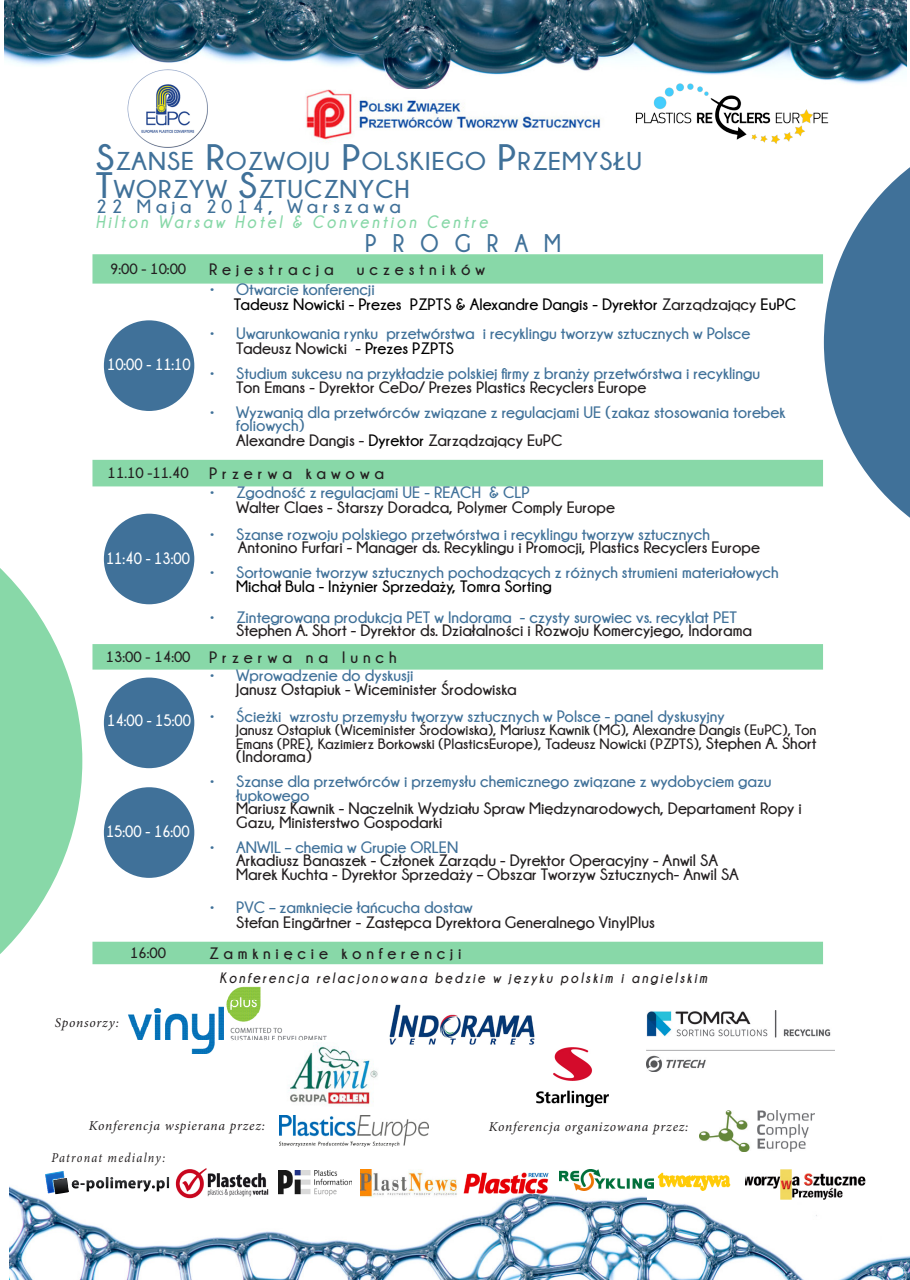
<style>
.page{position:relative;width:910px;height:1280px;background:#fff}
.page>*{position:absolute;margin:0;border:0;box-sizing:border-box;transform-origin:0 0}
.t1{font:700 25.65px/28.5px "Champagne&Limousines";letter-spacing:.045em;color:#407199}
.t2{font:700 25.5px "Champagne&Limousines";letter-spacing:.7em;color:#407199;scale:.9 1}
.t3{font:700 19.05px "Champagne&Limousines";letter-spacing:.24em;color:#407199}
.t4{font:italic 700 18px "Champagne&Limousines";letter-spacing:.19em;color:#88d8a8;scale:.9 1}
.t5{font:700 16.5px/13.5px "Champagne&Limousines";color:#231f20}
.t6{font:700 16.5px/13.5px "Champagne&Limousines";color:#407199}
.t7{font:700 16.5px "Champagne&Limousines";color:#000}
.t8{font:700 16.5px "Champagne&Limousines";letter-spacing:.3em;color:#231f20}
.t9{font:700 16.5px "Champagne&Limousines";color:#fff;scale:.9 1}
.t10{font:700 16.5px "Champagne&Limousines";letter-spacing:.29em;color:#231f20}
.t11{font:700 15px/13.5px "Champagne&Limousines";color:#231f20}
.t12{font:italic 700 15px "Champagne&Limousines";letter-spacing:.17em;color:#231f20;scale:.9 1}
.t13{font:italic 13.5px "Minion Pro";letter-spacing:.06em;color:#231f20}
.t14{font:italic 13.5px "Minion Pro";letter-spacing:.1em;color:#231f20;scale:.9 1}
.s1{font-size:36.75px}
.s2{color:#231f20}
.s3{color:#000}
.s4{color:#407199}
.s5{font-size:16.5px}
</style>
<div class="page">
<img style="left:128px;top:986px;width:199px;height:68px">
<svg style="left:824px;top:167px;width:86px;height:351px"></svg>
<svg style="left:0;top:568px;width:82px;height:386px"></svg>
<img style="left:9px;top:1183px;width:901px;height:97px">
<img style="left:5px;top:0;width:901px;height:89px">
<img style="left:624px;top:68px;width:217px;height:76px">
<img style="left:699px;top:1110px;width:115px;height:42px">
<img style="left:102px;top:66px;width:109px;height:82px">
<img style="left:278px;top:1043px;width:100px;height:62px">
<img style="left:359px;top:1004px;width:176px;height:45px">
<svg style="left:92px;top:254px;width:731px;height:710px"></svg>
<img style="left:647px;top:1011px;width:188px;height:60px">
<img style="left:537px;top:1048px;width:72px;height:58px">
<img style="left:280px;top:1115px;width:149px;height:31px">
<img style="left:305px;top:89px;width:296px;height:51px">
<img style="left:173px;top:1168px;width:99px;height:33px">
<img style="left:744px;top:1170px;width:122px;height:29px">
<img style="left:648px;top:1172px;width:96px;height:27px">
<img style="left:360px;top:1170px;width:99px;height:27px">
<img style="left:559px;top:1170px;width:95px;height:20px">
<img style="left:279px;top:1171px;width:73px;height:24px">
<img style="left:463px;top:1172px;width:86px;height:21px">
<img style="left:42px;top:1168px;width:134px;height:31px">
<div style="left:104px;top:320px;width:90px;height:91px;background:#407199;border-radius:50%"></div>
<div style="left:104px;top:514px;width:90px;height:90px;background:#407199;border-radius:50%"></div>
<div style="left:104px;top:677px;width:90px;height:91px;background:#407199;border-radius:50%"></div>
<div style="left:104px;top:787px;width:90px;height:91px;background:#407199;border-radius:50%"></div>
<p class="t1" style="left:96px;top:147px;width:548px"><span class="s1">S</span>ZANSE <span class="s1">R</span>OZWOJU <span class="s1">P</span>OLSKIEGO <span class="s1">P</span>RZEMYSŁU<br><span class="s1">T</span>WORZYW <span class="s1">S</span>ZTUCZNYCH</p>
<p class="t3" style="left:96px;top:196px;width:306px">22 Maja 2014, Warszawa</p>
<p class="t4" style="left:96px;top:212px;width:437px">Hilton Warsaw Hotel &amp; Convention Centre</p>
<p class="t2" style="left:365px;top:229px;width:219px">PROGRAM</p>
<p class="t11" style="left:110px;top:262px;width:78px">9:00 - 10:00</p>
<p class="t8" style="left:209px;top:260px;width:126px">Rejestracja</p>
<p class="t8" style="left:357px;top:260px;width:130px">uczestników</p>
<p class="t6" style="left:209px;top:283px;width:167px">• Otwarcie konferencji</p>
<p class="t7" style="left:234px;top:295px;width:564px">Tadeusz Nowicki - Prezes PZPTS &amp; Alexandre Dangis - Dyrektor <span class="s2">Zarządzający</span> EuPC</p>
<p class="t6" style="left:236px;top:326px;width:516px;line-height:15px;text-indent:-27px">• Uwarunkowania rynku przetwórstwa i recyklingu tworzyw sztucznych w Polsce<br><span class="s2">Tadeusz Nowicki -</span> <span class="s3">Prezes PZPTS</span></p>
<p class="t6" style="left:236px;top:367px;width:525px;text-indent:-27px">• Studium sukcesu na przykładzie polskiej firmy z branży przetwórstwa i recyklingu<br><span class="s2">Ton Emans - Dyrektor CeDo/ Prezes Plastics Recyclers Europe</span></p>
<p class="t6" style="left:236px;top:405px;width:551px;text-indent:-27px">• Wyzwania dla przetwórców związane z regulacjami UE (zakaz stosowania torebek foliowych)</p>
<p class="t5" style="left:236px;top:434px;width:328px">Alexandre Dangis - <span class="s3">Dyrektor</span> Zarządzający EuPC</p>
<p class="t11" style="left:108px;top:466px;width:83px">11.10 -11.40</p>
<p class="t8" style="left:209px;top:464px;width:176px">Przerwa kawowa</p>
<p class="t5" style="left:236px;top:485px;width:380px;line-height:15px;text-indent:-27px"><span class="s4">• Zgodność z regulacjami UE - REACH &amp; CLP<br></span>Walter Claes - Starszy Doradca, Polymer Comply Europe</p>
<p class="t6" style="left:209px;top:527px;width:502px">• Szanse rozwoju polskiego przetwórstwa i recyklingu tworzyw sztucznych</p>
<p class="t5" style="left:238px;top:540px;width:524px">Antonino Furfari - Manager ds. Recyklingu i Promocji, Plastics Recyclers Europe</p>
<p class="t6" style="left:236px;top:566px;width:544px;text-indent:-27px">• Sortowanie tworzyw sztucznych pochodzących z różnych strumieni materiałowych<br><span class="s3">Michał Bula - Inżynier Sprzedaży, Tomra Sorting</span></p>
<p class="t5" style="left:236px;top:610px;width:517px;text-indent:-27px"><span class="s4">• Zintegrowana produkcja PET w Indorama - czysty surowiec vs. recyklat PET<br></span>Stephen A. Short - Dyrektor ds. Działalności i Rozwoju Komercyjego, Indorama</p>
<p class="t11" style="left:106px;top:650px;width:86px">13:00 - 14:00</p>
<p class="t8" style="left:209px;top:648px;width:189px">Przerwa na lunch</p>
<p class="t5" style="left:236px;top:668px;width:282px;text-indent:-27px"><span class="s4">• Wprowadzenie do dyskusji<br></span>Janusz Ostapiuk - Wiceminister Środowiska</p>
<p class="t6" style="left:209px;top:709px;width:517px">• Ścieżki wzrostu przemysłu tworzyw sztucznych w Polsce - panel dyskusyjny</p>
<p class="t11" style="left:236px;top:723px;width:582px">Janusz Ostapiuk (Wiceminister Środowiska), Mariusz Kawnik (MG), Alexandre Dangis (EuPC), Ton<br>Emans (PRE), Kazimierz Borkowski (PlasticsEurope), Tadeusz Nowicki (PZPTS), <span class="s5">Stephen A. Short</span></p>
<p class="t5" style="left:236px;top:749px;width:77px">(Indorama)</p>
<p class="t5" style="left:236px;top:775px;width:567px;text-indent:-27px"><span class="s4">• Szanse dla przetwórców i przemysłu chemicznego związane z wydobyciem gazu łupkowego<br></span>Mariusz Kawnik - Naczelnik Wydziału Spraw Międzynarodowych, Departament Ropy i Gazu, Ministerstwo Gospodarki</p>
<p class="t5" style="left:236px;top:840px;width:504px;text-indent:-27px"><span class="s4">• ANWIL – chemia w Grupie ORLEN<br></span>Arkadiusz Banaszek - Członek Zarządu - Dyrektor Operacyjny - Anwil SA<br>Marek Kuchta - Dyrektor Sprzedaży – Obszar Tworzyw Sztucznych- Anwil SA</p>
<p class="t5" style="left:236px;top:900px;width:420px;line-height:15px;text-indent:-27px"><span class="s4">• PVC – zamknięcie łańcucha dostaw<br></span>Stefan Eingärtner - Zastępca Dyrektora Generalnego VinylPlus</p>
<p class="t11" style="left:130px;top:946px;width:38px">16:00</p>
<p class="t10" style="left:209px;top:944px;width:254px">Zamknięcie konferencji</p>
<p class="t12" style="left:220px;top:970px;width:543px">Konferencja relacjonowana będzie w języku polskim i angielskim</p>
<p class="t9" style="left:107px;top:355px;width:95px">10:00 - 11:10</p>
<p class="t9" style="left:106px;top:549px;width:95px">11:40 - 13:00</p>
<p class="t9" style="left:107px;top:711px;width:95px">14:00 - 15:00</p>
<p class="t9" style="left:106px;top:823px;width:95px">15:00 - 16:00</p>
<p class="t13" style="left:55px;top:1014px;width:66px">Sponsorzy:</p>
<p class="t13" style="left:89px;top:1116px;width:178px">Konferencja wspierana przez:</p>
<p class="t14" style="left:51px;top:1148px;width:128px">Patronat medialny:</p>
<p class="t13" style="left:489px;top:1117px;width:201px">Konferencja organizowana przez:</p>
</div>
